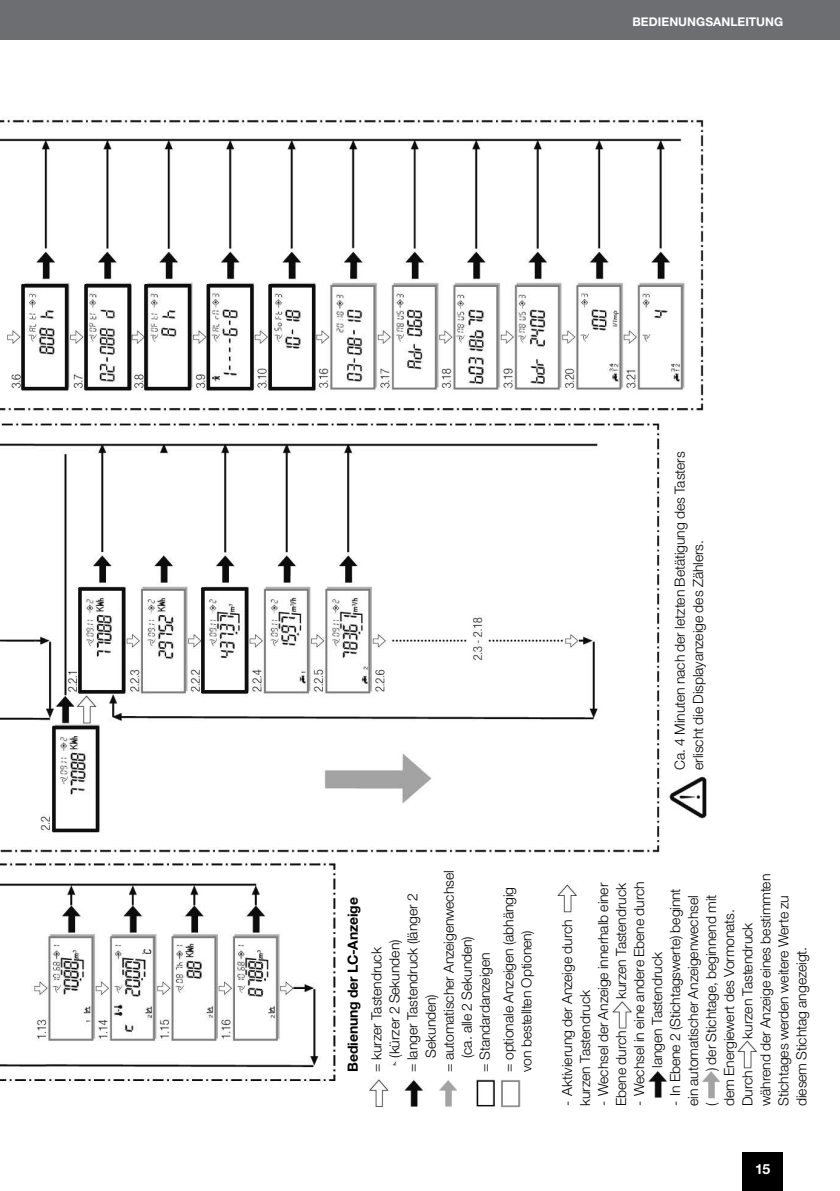
<style>
.page{position:relative;width:840px;height:1191px;background:#fff}
.page>*{position:absolute;margin:0;border:0;box-sizing:border-box;transform-origin:0 0}
.t1{font:300 14px/18px "Helvetica Neue LT Std";letter-spacing:-.005em;color:#000}
.t2{font:700 14px "Helvetica Neue LT Std";letter-spacing:-.01em;color:#000}
.t3{font:700 14px "Helvetica Neue LT Std";color:#fff}
.t4{font:700 12px "Helvetica Neue LT Std";letter-spacing:.005em;color:#fff}
</style>
<div class="page">
<div style="left:742px;top:1152px;width:40px;height:39px;background:#000"></div>
<div style="left:0;top:0;width:839px;height:40px;background:#6d6e71"></div>
<img style="left:0;top:116px;width:707px;height:968px">
<div style="left:396px;top:1010px;width:175px;height:102px;background:#fff"></div>
<div style="left:387px;top:1066px;width:166px;height:55px;background:#fff"></div>
<img style="left:355px;top:1066px;width:34px;height:41px">
<img style="left:404px;top:1080px;width:20px;height:27px">
<img style="left:439px;top:1080px;width:18px;height:27px">
<img style="left:476px;top:1079px;width:19px;height:28px">
<img style="left:501px;top:1080px;width:20px;height:28px">
<img style="left:553px;top:872px;width:26px;height:47px">
<img style="left:608px;top:988px;width:26px;height:47px">
<img style="left:737px;top:1040px;width:20px;height:29px">
<img style="left:641px;top:1068px;width:32px;height:30px">
<img style="left:696px;top:1068px;width:24px;height:31px">
<p class="t4" style="left:632px;top:14px;width:152px">BEDIENUNGSANLEITUNG</p>
<p class="t1" style="left:670px;top:770px;width:320px;rotate:-90deg">Ca. 4 Minuten nach der letzten Betätigung des Tasters erlischt die Displayanzeige des Zählers.</p>
<p class="t2" style="left:344px;top:1071px;width:176px;rotate:-90deg">Bedienung der LC-Anzeige</p>
<p class="t1" style="left:439px;top:1071px;width:203px;rotate:-90deg">= automatischer Anzeigenwechsel</p>
<p class="t1" style="left:403px;top:1071px;width:180px;rotate:-90deg">= langer Tastendruck (länger 2</p>
<p class="t1" style="left:457px;top:1057px;width:123px;rotate:-90deg">(ca. alle 2 Sekunden)</p>
<p class="t1" style="left:367px;top:1071px;width:126px;rotate:-90deg">= kurzer Tastendruck</p>
<p class="t1" style="left:385px;top:1057px;width:119px;rotate:-90deg">(kürzer 2 Sekunden)</p>
<p class="t1" style="left:475px;top:1071px;width:121px;rotate:-90deg">= Standardanzeigen</p>
<p class="t1" style="left:421px;top:1057px;width:65px;rotate:-90deg">Sekunden)</p>
<p class="t1" style="left:499px;top:1071px;width:186px;rotate:-90deg">= optionale Anzeigen (abhängig von bestellten Optionen)</p>
<p class="t1" style="left:737px;top:1106px;width:234px;text-indent:67px;rotate:-90deg">kurzen Tastendruck während der Anzeige eines bestimmten<br>Stichtages werden weitere Werte zu diesem Stichtag angezeigt.</p>
<p class="t1" style="left:611px;top:999px;width:117px;rotate:-90deg">kurzen Tastendruck</p>
<p class="t1" style="left:629px;top:1067px;width:188px;text-indent:-38px;rotate:-90deg">- Wechsel in eine andere Ebene durch langen Tastendruck</p>
<p class="t1" style="left:665px;top:1106px;width:219px;rotate:-90deg">- In Ebene 2 (Stichtagswerte) beginnt ein automatischer Anzeigenwechsel<br>(</p>
<p class="t1" style="left:593px;top:1106px;width:225px;rotate:-90deg">- Wechsel der Anzeige innerhalb einer<br>Ebene durch</p>
<p class="t1" style="left:701px;top:1106px;width:213px;text-indent:35px;rotate:-90deg">) der Stichtage, beginnend mit dem Energiewert des Vormonats.<br>Durch</p>
<p class="t1" style="left:557px;top:1106px;width:188px;rotate:-90deg">- Aktivierung der Anzeige durch kurzen Tastendruck</p>
<p class="t3" style="left:754px;top:1160px;width:17px">15</p>
</div>
